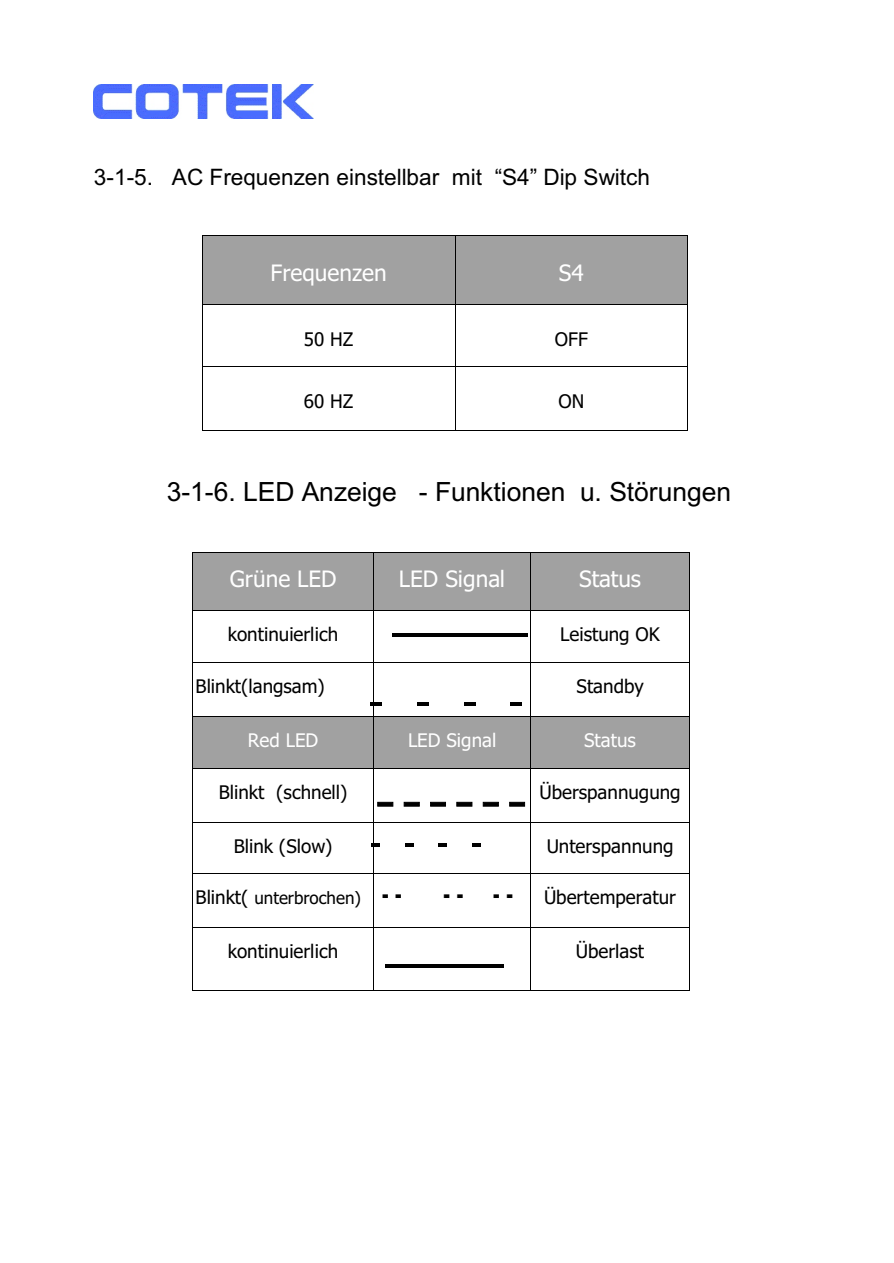
<style>
.page{position:relative;width:894px;height:1263px;background:#fff}
.page>*{position:absolute;margin:0;border:0;box-sizing:border-box;transform-origin:0 0}
.t1{font:26.55px "Arial";color:#000}
.t2{font:22.65px "Arial";letter-spacing:.005em;color:#000}
.t3{font:22.65px "Tahoma";color:#fff}
.t4{font:18.75px "Tahoma";color:#000}
.t5{font:18.75px "Tahoma";color:#fff}
.t6{font:16.95px "Tahoma";color:#000}
.s1{font-size:18.75px}
</style>
<div class="page">
<img style="left:94px;top:85px;width:219px;height:34px">
<div style="left:203px;top:236px;width:10px;height:62px;background:#a1a1a1"></div>
<div style="left:445px;top:236px;width:10px;height:62px;background:#a1a1a1"></div>
<div style="left:203px;top:298px;width:252px;height:6px;background:#a1a1a1"></div>
<div style="left:213px;top:236px;width:232px;height:62px;background:#a1a1a1"></div>
<div style="left:455px;top:236px;width:10px;height:62px;background:#a1a1a1"></div>
<div style="left:678px;top:236px;width:9px;height:62px;background:#a1a1a1"></div>
<div style="left:455px;top:298px;width:232px;height:6px;background:#a1a1a1"></div>
<div style="left:465px;top:236px;width:213px;height:62px;background:#a1a1a1"></div>
<hr style="left:203px;top:235px;width:252px;height:1px;background:#000">
<hr style="left:455px;top:235px;width:232px;height:1px;background:#000">
<hr style="left:202px;top:236px;width:1px;height:68px;background:#000">
<hr style="left:455px;top:236px;width:1px;height:68px;background:#000">
<hr style="left:687px;top:236px;width:1px;height:68px;background:#000">
<hr style="left:203px;top:304px;width:252px;height:1px;background:#000">
<hr style="left:455px;top:304px;width:232px;height:1px;background:#000">
<hr style="left:202px;top:305px;width:1px;height:61px;background:#000">
<hr style="left:455px;top:305px;width:1px;height:61px;background:#000">
<hr style="left:687px;top:305px;width:1px;height:61px;background:#000">
<hr style="left:203px;top:366px;width:252px;height:1px;background:#000">
<hr style="left:455px;top:366px;width:232px;height:1px;background:#000">
<hr style="left:202px;top:367px;width:1px;height:63px;background:#000">
<hr style="left:203px;top:430px;width:252px;height:1px;background:#000">
<hr style="left:455px;top:367px;width:1px;height:63px;background:#000">
<hr style="left:455px;top:430px;width:232px;height:1px;background:#000">
<hr style="left:687px;top:367px;width:1px;height:63px;background:#000">
<hr style="left:193px;top:553px;width:3px;height:50px;background:#a1a1a1">
<hr style="left:371px;top:553px;width:2px;height:50px;background:#a1a1a1">
<div style="left:193px;top:603px;width:180px;height:7px;background:#a1a1a1"></div>
<div style="left:196px;top:553px;width:175px;height:50px;background:#a1a1a1"></div>
<hr style="left:374px;top:553px;width:2px;height:50px;background:#a1a1a1">
<hr style="left:528px;top:553px;width:2px;height:50px;background:#a1a1a1">
<div style="left:374px;top:603px;width:156px;height:7px;background:#a1a1a1"></div>
<div style="left:376px;top:553px;width:152px;height:50px;background:#a1a1a1"></div>
<hr style="left:531px;top:553px;width:3px;height:50px;background:#a1a1a1">
<hr style="left:687px;top:553px;width:2px;height:50px;background:#a1a1a1">
<div style="left:531px;top:603px;width:158px;height:7px;background:#a1a1a1"></div>
<div style="left:534px;top:553px;width:153px;height:50px;background:#a1a1a1"></div>
<hr style="left:193px;top:552px;width:180px;height:1px;background:#000">
<hr style="left:374px;top:552px;width:156px;height:1px;background:#000">
<hr style="left:531px;top:552px;width:158px;height:1px;background:#000">
<hr style="left:192px;top:553px;width:1px;height:57px;background:#000">
<hr style="left:373px;top:553px;width:1px;height:57px;background:#000">
<hr style="left:530px;top:553px;width:1px;height:57px;background:#000">
<hr style="left:689px;top:553px;width:1px;height:57px;background:#000">
<hr style="left:193px;top:610px;width:180px;height:1px;background:#000">
<hr style="left:374px;top:610px;width:156px;height:1px;background:#000">
<hr style="left:531px;top:610px;width:158px;height:1px;background:#000">
<hr style="left:192px;top:611px;width:1px;height:51px;background:#000">
<hr style="left:373px;top:611px;width:1px;height:51px;background:#000">
<hr style="left:530px;top:611px;width:1px;height:51px;background:#000">
<hr style="left:689px;top:611px;width:1px;height:51px;background:#000">
<hr style="left:193px;top:662px;width:180px;height:1px;background:#000">
<hr style="left:374px;top:662px;width:156px;height:1px;background:#000">
<hr style="left:531px;top:662px;width:158px;height:1px;background:#000">
<hr style="left:192px;top:663px;width:1px;height:53px;background:#000">
<hr style="left:373px;top:663px;width:1px;height:53px;background:#000">
<hr style="left:530px;top:663px;width:1px;height:53px;background:#000">
<hr style="left:689px;top:663px;width:1px;height:53px;background:#000">
<hr style="left:193px;top:717px;width:3px;height:45px;background:#a1a1a1">
<hr style="left:371px;top:717px;width:2px;height:45px;background:#a1a1a1">
<div style="left:193px;top:762px;width:180px;height:6px;background:#a1a1a1"></div>
<div style="left:196px;top:717px;width:175px;height:45px;background:#a1a1a1"></div>
<hr style="left:374px;top:717px;width:2px;height:45px;background:#a1a1a1">
<hr style="left:528px;top:717px;width:2px;height:45px;background:#a1a1a1">
<div style="left:374px;top:762px;width:156px;height:6px;background:#a1a1a1"></div>
<div style="left:376px;top:717px;width:152px;height:45px;background:#a1a1a1"></div>
<hr style="left:531px;top:717px;width:3px;height:45px;background:#a1a1a1">
<hr style="left:687px;top:717px;width:2px;height:45px;background:#a1a1a1">
<div style="left:531px;top:762px;width:158px;height:6px;background:#a1a1a1"></div>
<div style="left:534px;top:717px;width:153px;height:45px;background:#a1a1a1"></div>
<hr style="left:193px;top:716px;width:180px;height:1px;background:#000">
<hr style="left:374px;top:716px;width:156px;height:1px;background:#000">
<hr style="left:531px;top:716px;width:158px;height:1px;background:#000">
<hr style="left:192px;top:717px;width:1px;height:51px;background:#000">
<hr style="left:373px;top:717px;width:1px;height:51px;background:#000">
<hr style="left:530px;top:717px;width:1px;height:51px;background:#000">
<hr style="left:689px;top:717px;width:1px;height:51px;background:#000">
<hr style="left:193px;top:768px;width:180px;height:1px;background:#000">
<hr style="left:374px;top:768px;width:156px;height:1px;background:#000">
<hr style="left:531px;top:768px;width:158px;height:1px;background:#000">
<hr style="left:192px;top:769px;width:1px;height:53px;background:#000">
<hr style="left:373px;top:769px;width:1px;height:53px;background:#000">
<hr style="left:530px;top:769px;width:1px;height:53px;background:#000">
<hr style="left:689px;top:769px;width:1px;height:53px;background:#000">
<hr style="left:193px;top:822px;width:180px;height:1px;background:#000">
<hr style="left:374px;top:822px;width:156px;height:1px;background:#000">
<hr style="left:531px;top:822px;width:158px;height:1px;background:#000">
<hr style="left:192px;top:822px;width:1px;height:51px;background:#000">
<hr style="left:373px;top:822px;width:1px;height:51px;background:#000">
<hr style="left:530px;top:822px;width:1px;height:51px;background:#000">
<hr style="left:689px;top:822px;width:1px;height:51px;background:#000">
<hr style="left:193px;top:873px;width:180px;height:1px;background:#000">
<hr style="left:374px;top:873px;width:156px;height:1px;background:#000">
<hr style="left:531px;top:873px;width:158px;height:1px;background:#000">
<hr style="left:192px;top:874px;width:1px;height:53px;background:#000">
<hr style="left:373px;top:874px;width:1px;height:53px;background:#000">
<hr style="left:530px;top:874px;width:1px;height:53px;background:#000">
<hr style="left:689px;top:874px;width:1px;height:53px;background:#000">
<hr style="left:193px;top:927px;width:180px;height:1px;background:#000">
<hr style="left:374px;top:927px;width:156px;height:1px;background:#000">
<hr style="left:531px;top:927px;width:158px;height:1px;background:#000">
<hr style="left:192px;top:928px;width:1px;height:62px;background:#000">
<hr style="left:193px;top:990px;width:180px;height:1px;background:#000">
<hr style="left:373px;top:928px;width:1px;height:62px;background:#000">
<hr style="left:374px;top:990px;width:156px;height:1px;background:#000">
<hr style="left:530px;top:928px;width:1px;height:62px;background:#000">
<hr style="left:531px;top:990px;width:158px;height:1px;background:#000">
<hr style="left:689px;top:928px;width:1px;height:62px;background:#000">
<hr style="left:392px;top:634px;width:136px;height:3px;background:#000">
<div style="left:378px;top:802px;width:15px;height:4px;border:1px solid #000"></div>
<div style="left:404px;top:802px;width:15px;height:4px;border:1px solid #000"></div>
<div style="left:430px;top:802px;width:16px;height:4px;border:1px solid #000"></div>
<div style="left:457px;top:802px;width:15px;height:4px;border:1px solid #000"></div>
<div style="left:483px;top:802px;width:16px;height:4px;border:1px solid #000"></div>
<div style="left:510px;top:802px;width:15px;height:4px;border:1px solid #000"></div>
<svg style="left:371px;top:843px;width:9px;height:4px"></svg>
<svg style="left:405px;top:843px;width:8px;height:4px"></svg>
<svg style="left:439px;top:843px;width:8px;height:4px"></svg>
<svg style="left:473px;top:843px;width:8px;height:4px"></svg>
<hr style="left:370px;top:702px;width:12px;height:4px;background:#000">
<hr style="left:417px;top:702px;width:12px;height:4px;background:#000">
<hr style="left:464px;top:702px;width:12px;height:4px;background:#000">
<hr style="left:511px;top:702px;width:11px;height:4px;background:#000">
<hr style="left:385px;top:964px;width:119px;height:4px;background:#000">
<p class="t2" style="left:94px;top:168px;width:558px">3-1-5. AC Frequenzen einstellbar mit “S4” Dip Switch</p>
<p class="t3" style="left:271px;top:264px;width:118px">Frequenzen</p>
<p class="t3" style="left:559px;top:264px;width:27px">S4</p>
<p class="t4" style="left:304px;top:332px;width:51px">50 HZ</p>
<p class="t4" style="left:555px;top:332px;width:34px">OFF</p>
<p class="t4" style="left:304px;top:394px;width:51px">60 HZ</p>
<p class="t4" style="left:558px;top:394px;width:27px">ON</p>
<h1 class="t1" style="left:167px;top:481px;width:566px">3-1-6. LED Anzeige - Funktionen u. Störungen</h1>
<p class="t3" style="left:230px;top:569px;width:108px">Grüne LED</p>
<p class="t3" style="left:399px;top:569px;width:108px">LED Signal</p>
<p class="t3" style="left:579px;top:569px;width:63px">Status</p>
<p class="t4" style="left:228px;top:627px;width:112px">kontinuierlich</p>
<p class="t4" style="left:560px;top:627px;width:101px">Leistung OK</p>
<p class="t4" style="left:196px;top:679px;width:131px">Blinkt(langsam)</p>
<p class="t4" style="left:577px;top:679px;width:69px">Standby</p>
<p class="t5" style="left:248px;top:733px;width:72px">Red LED</p>
<p class="t5" style="left:408px;top:733px;width:90px">LED Signal</p>
<p class="t5" style="left:584px;top:733px;width:53px">Status</p>
<p class="t4" style="left:219px;top:784px;width:130px">Blinkt (schnell)</p>
<p class="t4" style="left:540px;top:784px;width:143px">Überspannugung</p>
<p class="t4" style="left:234px;top:838px;width:100px">Blink (Slow)</p>
<p class="t4" style="left:547px;top:838px;width:128px">Unterspannung</p>
<p class="t6" style="left:196px;top:891px;width:167px"><span class="s1">Blinkt(</span> unterbrochen)</p>
<p class="t4" style="left:544px;top:890px;width:133px">Übertemperatur</p>
<p class="t4" style="left:228px;top:944px;width:112px">kontinuierlich</p>
<p class="t4" style="left:576px;top:944px;width:70px">Überlast</p>
</div>
